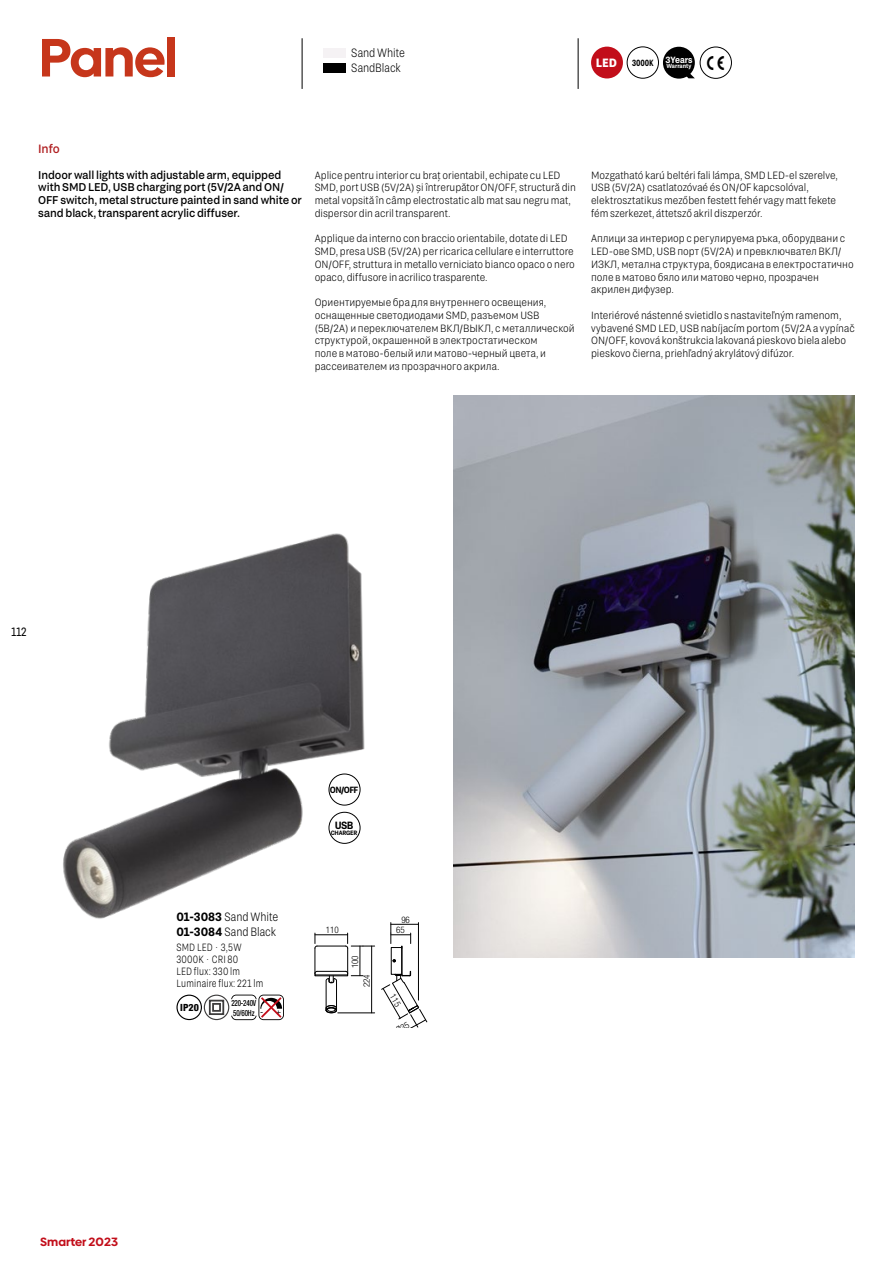
<style>
.page{position:relative;width:893px;height:1263px;background:#fff}
.page>*{position:absolute;margin:0;border:0;box-sizing:border-box;transform-origin:0 0}
.t1{font:700 54px "Biennale";letter-spacing:-.025em;color:#c6361b}
.t2{font:300 12px/15px "Grtsk Exa";color:#000;scale:.9 1}
.t3{font:700 12px "Biennale";color:#c20e1a}
.t4{font:500 12px "Grtsk Peta";color:#af1d1f;scale:.9 1}
.t5{font:700 12px "Grtsk Exa";color:#fff}
.t6{font:12px "Grtsk Exa";color:#000;scale:.85 1}
.t7{font:500 11.25px/12.8px "Grtsk Peta";letter-spacing:-.005em;color:#000;scale:.9 1}
.t8{font:300 10.5px/12.8px "Grtsk Exa";letter-spacing:.005em;color:#000}
.t9{font:300 10.5px/12px "Grtsk Exa";letter-spacing:.025em;color:#000;scale:.85 1}
.t10{font:600 10.5px "Grtsk Exa";color:#000}
.t11{font:800 condensed 9.9px "Helvetica Neue LTW1 G";color:#000}
.t12{font:300 condensed 9px "Helvetica Neue LT Pro";letter-spacing:-.01em;color:#000}
.t13{font:600 9px "Grtsk Exa";color:#000}
.t14{font:600 9px "Grtsk Exa";color:#fff}
.t15{font:600 9px "Grtsk Zetta";letter-spacing:-.005em;color:#000;scale:.9 1}
.t16{font:condensed 9px "Helvetica Neue LTW1 G";color:#000}
.t17{font:500 condensed 8.4px/9.3px "Helvetica Neue LTW1 G";letter-spacing:-.02em;color:#000;scale:.83 1}
.t18{font:600 6.3px "Grtsk Exa";letter-spacing:-.035em;color:#000}
.t19{font:600 6px "Grtsk Exa";color:#fff}
.s1{font-weight:600}
.s2{font-weight:400;font-size:9px}
</style>
<div class="page">
<img style="left:453px;top:395px;width:402px;height:562px">
<img style="left:63px;top:533px;width:302px;height:444px">
<svg style="left:176px;top:994px;width:108px;height:26px"></svg>
<div style="left:323px;top:48px;width:23px;height:10px;background:#f5f2f4"></div>
<div style="left:323px;top:63px;width:23px;height:10px;background:#000"></div>
<div style="left:329px;top:812px;width:31px;height:32px;border:1px solid #000;border-radius:50%"></div>
<div style="left:329px;top:774px;width:31px;height:31px;border:1px solid #000;border-radius:50%"></div>
<div style="left:591px;top:47px;width:32px;height:31px;background:#c20e1a;border-radius:50%"></div>
<div style="left:627px;top:47px;width:32px;height:31px;border:1px solid #000;border-radius:50%"></div>
<div style="left:663px;top:47px;width:32px;height:32px;background:#000;border-radius:50%"></div>
<svg style="left:683px;top:70px;width:12px;height:8px"></svg>
<div style="left:700px;top:47px;width:32px;height:32px;border:1px solid #000;border-radius:50%"></div>
<svg style="left:315px;top:933px;width:60px;height:80px"></svg>
<hr style="left:302px;top:38px;width:1px;height:51px;background:#000">
<hr style="left:578px;top:38px;width:1px;height:51px;background:#000">
<svg style="left:381px;top:922px;width:46px;height:106px"></svg>
<h1 class="t1" style="left:39px;top:23px;width:141px">Panel</h1>
<p class="t2" style="left:351px;top:45px;width:61px">Sand White<br>SandBlack</p>
<p class="t15" style="left:632px;top:57px;width:25px">3000K</p>
<p class="t14" style="left:665px;top:55px;width:29px">3Years</p>
<p class="t5" style="left:596px;top:55px;width:23px">LED</p>
<p class="t19" style="left:666px;top:62px;width:26px">Warranty</p>
<p class="t4" style="left:38px;top:141px;width:25px">Info</p>
<p class="t7" style="left:38px;top:168px;width:294px">Indoor wall lights with adjustable arm, equipped with SMD LED, USB charging port (5V/2A and ON/ OFF switch, metal structure painted in sand white or sand black, transparent acrylic diffuser.</p>
<p class="t8" style="left:315px;top:168px;width:263px">Aplice pentru interior cu braț orientabil, echipate cu LED SMD, port USB (5V/2A) și întrerupător ON/OFF, structură din metal vopsită în câmp electrostatic alb mat sau negru mat, dispersor din acril transparent.</p>
<p class="t8" style="left:315px;top:232px;width:262px">Applique da interno con braccio orientabile, dotate di LED SMD, presa USB (5V/2A) per ricarica cellulare e interruttore ON/OFF, struttura in metallo verniciato bianco opaco o nero opaco, diffusore in acrilico trasparente.</p>
<p class="t8" style="left:315px;top:296px;width:262px">Ориентируемые бра для внутреннего освещения, оснащенные светодиодами SMD, разъемом USB (5В/2А) и переключателем ВКЛ/ВЫКЛ, с металлической структурой, окрашенной в электростатическом<br>поле в матово-белый или матово-черный цвета, и рассеивателем из прозрачного акрила.</p>
<p class="t8" style="left:591px;top:168px;width:249px">Mozgatható karú beltéri fali lámpa, SMD LED-el szerelve, USB (5V/2A) csatlatozóvaé és ON/OF kapcsolóval, elektrosztatikus mezőben festett fehér vagy matt fekete fém szerkezet, áttetsző akril diszperzór.</p>
<p class="t8" style="left:591px;top:232px;width:264px">Аплици за интериор с регулируема ръка, оборудвани с LED-ове SMD, USB порт (5V/2A) и превключвател ВКЛ/ ИЗКЛ, метална структура, боядисана в електростатично поле в матово бяло или матово черно, прозрачен акрилен дифузер.</p>
<p class="t8" style="left:591px;top:308px;width:265px">Interiérové nástenné svietidlo s nastaviteľným ramenom, vybavené SMD LED, USB nabíjacím portom (5V/2A a vypínač ON/OFF, kovová konštrukcia lakovaná pieskovo biela alebo pieskovo čierna, priehľadný akrylátový difúzor.</p>
<p class="t6" style="left:12px;top:624px;width:19px">112</p>
<p class="t2" style="left:176px;top:909px;width:114px"><span class="s1">01-3083</span> Sand White<br><span class="s1">01-3084</span> Sand Black</p>
<p class="t9" style="left:176px;top:941px;width:104px">SMD LED · 3,5W<br>3000K · CRI 80<br>LED flux: 330 lm<br>Luminaire flux: 221 lm</p>
<p class="t11" style="left:180px;top:1001px;width:20px">IP20</p>
<p class="t17" style="left:231px;top:999px;width:40px">220-240V<br>50/60Hz <span class="s2">-</span></p>
<p class="t16" style="left:276px;top:1006px;width:7px">+</p>
<p class="t13" style="left:330px;top:784px;width:30px">ON/OFF</p>
<p class="t10" style="left:335px;top:818px;width:20px">USB</p>
<p class="t18" style="left:331px;top:828px;width:28px">CHARGER</p>
<p class="t12" style="left:401px;top:914px;width:10px">96</p>
<p class="t12" style="left:326px;top:925px;width:14px">110</p>
<p class="t12" style="left:396px;top:925px;width:10px">65</p>
<p class="t12" style="left:350px;top:968px;width:14px;rotate:-90deg">100</p>
<p class="t12" style="left:361px;top:987px;width:14px;rotate:-90deg">224</p>
<p class="t3" style="left:40px;top:1234px;width:79px">Smarter 2023</p>
</div>
